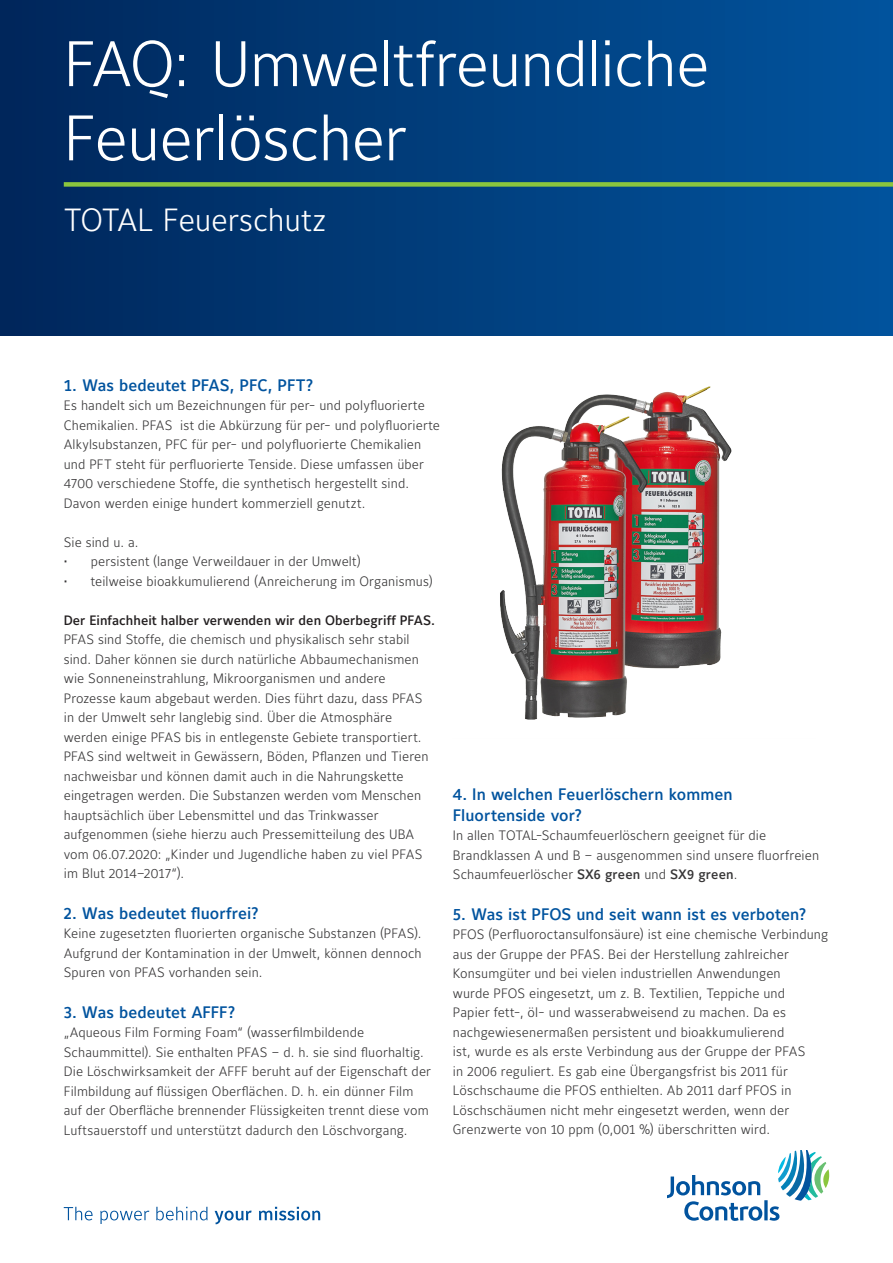
<style>
.page{position:relative;width:893px;height:1263px;background:#fff}
.page>*{position:absolute;margin:0;border:0;box-sizing:border-box;transform-origin:0 0}
.t1{font:300 63.6px/74.2px "Maurea Jci Lf ML";letter-spacing:-.015em;color:#fff}
.t2{font:300 31.8px "Maurea Jci Lf ML";letter-spacing:-.005em;color:#fff}
.Subhead{font:500 16.5px/21px "Maurea Jci Lf ML";letter-spacing:.005em;color:#01539e}
.body_copy{font:300 13.5px/19.5px "Maurea Jci Lf ML";letter-spacing:.01em;color:#363536}
.body_copy-2{font:500 13.5px "Maurea Jci Lf ML";letter-spacing:.005em;color:#231f20}
.s1{font-weight:500}
</style>
<div class="page">
<div style="left:0;top:0;width:893px;height:336px;background:linear-gradient(to right,#00275a,#01549e)"></div>
<svg style="left:668px;top:1150px;width:161px;height:71px"></svg>
<svg style="left:64px;top:1207px;width:29px;height:13px"></svg>
<svg style="left:100px;top:1211px;width:49px;height:13px"></svg>
<svg style="left:156px;top:1207px;width:51px;height:13px"></svg>
<svg style="left:215px;top:1210px;width:37px;height:14px"></svg>
<svg style="left:259px;top:1207px;width:61px;height:13px"></svg>
<div style="left:64px;top:182px;width:829px;height:5px;background:#8bc63e"></div>
<img style="left:500px;top:386px;width:232px;height:334px">
<h1 class="t1" style="left:64px;top:25px;width:647px">FAQ: Umweltfreundliche<br>Feuerlöscher</h1>
<h2 class="t2" style="left:64px;top:200px;width:264px">TOTAL Feuerschutz</h2>
<p class="Subhead" style="left:64px;top:375px;width:251px">1. Was bedeutet PFAS, PFC, PFT?</p>
<p class="body_copy" style="left:64px;top:395px;width:378px">Es handelt sich um Bezeichnungen für per- und polyfluorierte Chemikalien. PFAS ist die Abkürzung für per- und polyfluorierte Alkylsubstanzen, PFC für per- und polyfluorierte Chemikalien und PFT steht für perfluorierte Tenside. Diese umfassen über 4700 verschiedene Stoffe, die synthetisch hergestellt sind.<br>Davon werden einige hundert kommerziell genutzt.</p>
<p class="body_copy" style="left:64px;top:532px;width:76px">Sie sind u. a.</p>
<p class="body_copy" style="left:64px;top:551px;width:299px">• persistent (lange Verweildauer in der Umwelt)</p>
<p class="body_copy" style="left:64px;top:571px;width:370px">• teilweise bioakkumulierend (Anreicherung im Organismus)</p>
<p class="body_copy-2" style="left:64px;top:612px;width:373px">Der Einfachheit halber verwenden wir den Oberbegriff PFAS.</p>
<p class="body_copy" style="left:64px;top:629px;width:366px">PFAS sind Stoffe, die chemisch und physikalisch sehr stabil sind. Daher können sie durch natürliche Abbaumechanismen wie Sonneneinstrahlung, Mikroorganismen und andere Prozesse kaum abgebaut werden. Dies führt dazu, dass PFAS in der Umwelt sehr langlebig sind. Über die Atmosphäre werden einige PFAS bis in entlegenste Gebiete transportiert.<br>PFAS sind weltweit in Gewässern, Böden, Pflanzen und Tieren nachweisbar und können damit auch in die Nahrungskette eingetragen werden. Die Substanzen werden vom Menschen hauptsächlich über Lebensmittel und das Trinkwasser aufgenommen (siehe hierzu auch Pressemitteilung des UBA vom 06.07.2020: „Kinder und Jugendliche haben zu viel PFAS im Blut 2014–2017“).</p>
<p class="Subhead" style="left:64px;top:903px;width:196px">2. Was bedeutet fluorfrei?</p>
<p class="body_copy" style="left:64px;top:923px;width:359px;text-align:justify">Keine zugesetzten fluorierten organische Substanzen (PFAS).<br>Aufgrund der Kontamination in der Umwelt, können dennoch Spuren von PFAS vorhanden sein.</p>
<p class="Subhead" style="left:64px;top:1002px;width:173px">3. Was bedeutet AFFF?</p>
<p class="body_copy" style="left:64px;top:1022px;width:369px">„Aqueous Film Forming Foam“ (wasserfilmbildende Schaummittel). Sie enthalten PFAS – d. h. sie sind fluorhaltig.<br>Die Löschwirksamkeit der AFFF beruht auf der Eigenschaft der Filmbildung auf flüssigen Oberflächen. D. h. ein dünner Film auf der Oberfläche brennender Flüssigkeiten trennt diese vom Luftsauerstoff und unterstützt dadurch den Löschvorgang.</p>
<p class="Subhead" style="left:453px;top:784px;width:281px">4. In welchen Feuerlöschern kommen<br>Fluortenside vor?</p>
<p class="body_copy" style="left:453px;top:826px;width:368px">In allen TOTAL-Schaumfeuerlöschern geeignet für die<br>Brandklassen A und B – ausgenommen sind unsere fluorfreien<br>Schaumfeuerlöscher <span class="s1">SX6 green</span> und <span class="s1">SX9 green</span>.</p>
<p class="Subhead" style="left:453px;top:904px;width:355px">5. Was ist PFOS und seit wann ist es verboten?</p>
<p class="body_copy" style="left:453px;top:925px;width:377px">PFOS (Perfluoroctansulfonsäure) ist eine chemische Verbindung aus der Gruppe der PFAS. Bei der Herstellung zahlreicher Konsumgüter und bei vielen industriellen Anwendungen<br>wurde PFOS eingesetzt, um z. B. Textilien, Teppiche und<br>Papier fett-, öl- und wasserabweisend zu machen. Da es nachgewiesenermaßen persistent und bioakkumulierend<br>ist, wurde es als erste Verbindung aus der Gruppe der PFAS<br>in 2006 reguliert. Es gab eine Übergangsfrist bis 2011 für Löschschaume die PFOS enthielten. Ab 2011 darf PFOS in Löschschäumen nicht mehr eingesetzt werden, wenn der Grenzwerte von 10 ppm (0,001 %) überschritten wird.</p>
</div>
